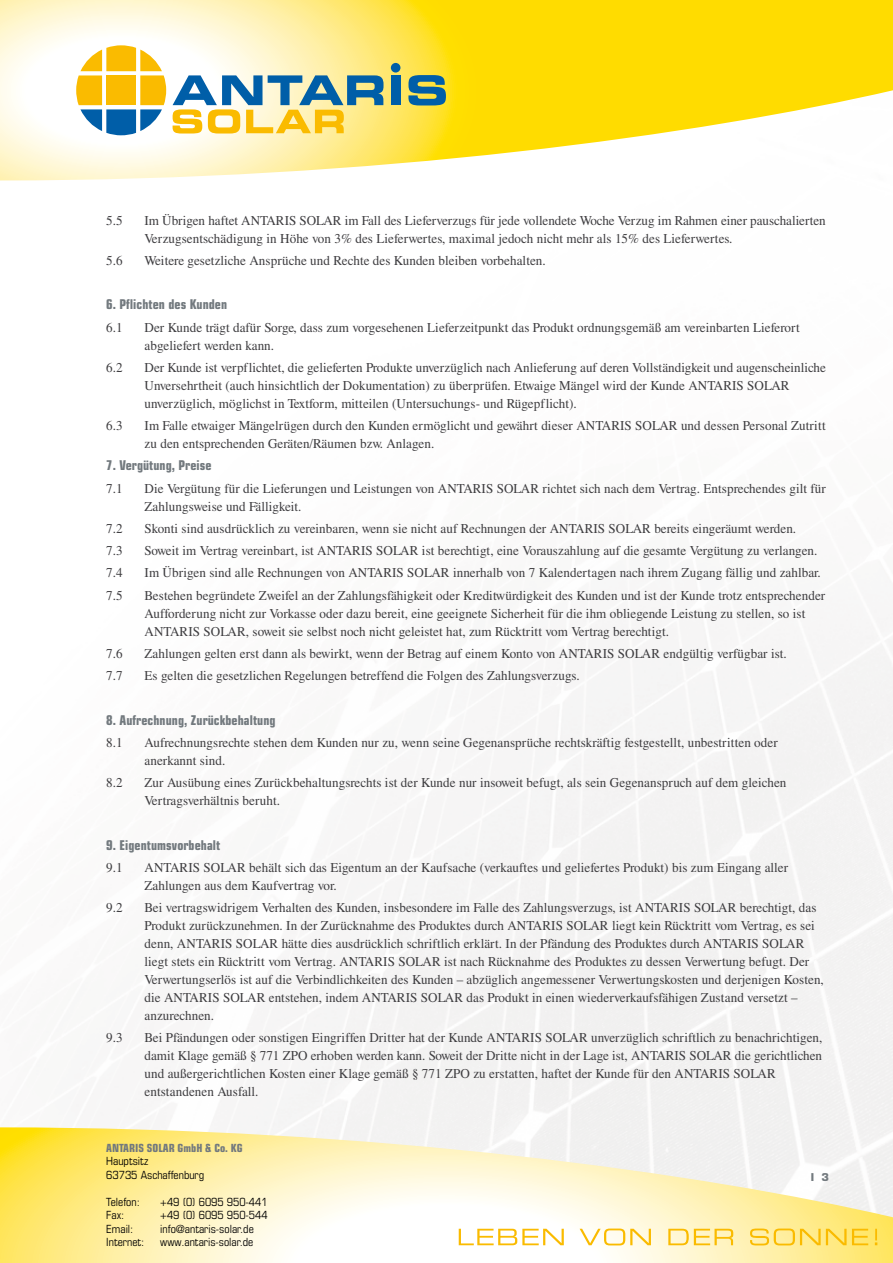
<style>
.page{position:relative;width:893px;height:1263px;background:#fff}
.page>*{position:absolute;margin:0;border:0;box-sizing:border-box;transform-origin:0 0}
.t1{font:13.5px/18px "Times LTCE";letter-spacing:.005em;color:#3e3d40}
.t2{font:700 condensed 13.5px "Eurostile LTCE";letter-spacing:.005em;color:#72797e}
.t3{font:condensed 11.25px/13.5px "Eurostile LTCE";color:#000}
.t4{font:700 condensed 11.25px "Eurostile LTCE";color:#72797e}
.t5{font:700 10.5px "Eurostile LTCE";color:#72797e}
</style>
<div class="page">
<svg style="left:0;top:0;width:893px;height:180px"></svg>
<svg style="left:0;top:1127px;width:893px;height:136px"></svg>
<svg style="left:459px;top:1229px;width:105px;height:16px"></svg>
<svg style="left:580px;top:1228px;width:71px;height:17px"></svg>
<svg style="left:668px;top:1229px;width:65px;height:16px"></svg>
<svg style="left:750px;top:1228px;width:118px;height:17px;background:#fddd64"></svg>
<svg style="left:875px;top:1229px;width:2px;height:16px"></svg>
<div style="left:391px;top:63px;width:9px;height:10px;background:#005ea8;border-radius:50%"></div>
<div style="left:391px;top:75px;width:9px;height:30px;background:#005ea8"></div>
<svg style="left:408px;top:75px;width:38px;height:30px"></svg>
<svg style="left:173px;top:75px;width:210px;height:59px;background:#b8c19a"></svg>
<svg style="left:76px;top:45px;width:90px;height:90px"></svg>
<p class="t1" style="left:106px;top:211px;width:18px">5.5</p>
<p class="t1" style="left:145px;top:211px;width:683px">Im Übrigen haftet ANTARIS SOLAR im Fall des Lieferverzugs für jede vollendete Woche Verzug im Rahmen einer pauschalierten<br>Verzugsentschädigung in Höhe von 3% des Lieferwertes, maximal jedoch nicht mehr als 15% des Lieferwertes.</p>
<p class="t1" style="left:106px;top:251px;width:18px">5.6</p>
<p class="t1" style="left:145px;top:251px;width:403px">Weitere gesetzliche Ansprüche und Rechte des Kunden bleiben vorbehalten.</p>
<p class="t2" style="left:106px;top:296px;width:122px">6. Pflichten des Kunden</p>
<p class="t1" style="left:106px;top:318px;width:18px">6.1</p>
<p class="t1" style="left:145px;top:318px;width:657px">Der Kunde trägt dafür Sorge, dass zum vorgesehenen Lieferzeitpunkt das Produkt ordnungsgemäß am vereinbarten Lieferort abgeliefert werden kann.</p>
<p class="t1" style="left:106px;top:358px;width:18px">6.2</p>
<p class="t1" style="left:145px;top:358px;width:683px">Der Kunde ist verpflichtet, die gelieferten Produkte unverzüglich nach Anlieferung auf deren Vollständigkeit und augenscheinliche<br>Unversehrtheit (auch hinsichtlich der Dokumentation) zu überprüfen. Etwaige Mängel wird der Kunde ANTARIS SOLAR unverzüglich, möglichst in Textform, mitteilen (Untersuchungs- und Rügepflicht).</p>
<p class="t1" style="left:106px;top:417px;width:18px">6.3</p>
<p class="t1" style="left:145px;top:417px;width:683px">Im Falle etwaiger Mängelrügen durch den Kunden ermöglicht und gewährt dieser ANTARIS SOLAR und dessen Personal Zutritt zu den entsprechenden Geräten/Räumen bzw. Anlagen.</p>
<p class="t2" style="left:106px;top:457px;width:107px">7. Vergütung, Preise</p>
<p class="t1" style="left:106px;top:479px;width:18px">7.1</p>
<p class="t1" style="left:145px;top:479px;width:683px">Die Vergütung für die Lieferungen und Leistungen von ANTARIS SOLAR richtet sich nach dem Vertrag. Entsprechendes gilt für<br>Zahlungsweise und Fälligkeit.</p>
<p class="t1" style="left:106px;top:519px;width:18px">7.2</p>
<p class="t1" style="left:145px;top:519px;width:653px">Skonti sind ausdrücklich zu vereinbaren, wenn sie nicht auf Rechnungen der ANTARIS SOLAR bereits eingeräumt werden.</p>
<p class="t1" style="left:106px;top:542px;width:18px">7.3</p>
<p class="t1" style="left:145px;top:542px;width:674px">Soweit im Vertrag vereinbart, ist ANTARIS SOLAR ist berechtigt, eine Vorauszahlung auf die gesamte Vergütung zu verlangen.</p>
<p class="t1" style="left:106px;top:564px;width:18px">7.4</p>
<p class="t1" style="left:145px;top:564px;width:678px">Im Übrigen sind alle Rechnungen von ANTARIS SOLAR innerhalb von 7 Kalendertagen nach ihrem Zugang fällig und zahlbar.</p>
<p class="t1" style="left:106px;top:586px;width:18px">7.5</p>
<p class="t1" style="left:145px;top:586px;width:682px">Bestehen begründete Zweifel an der Zahlungsfähigkeit oder Kreditwürdigkeit des Kunden und ist der Kunde trotz entsprechender<br>Aufforderung nicht zur Vorkasse oder dazu bereit, eine geeignete Sicherheit für die ihm obliegende Leistung zu stellen, so ist<br>ANTARIS SOLAR, soweit sie selbst noch nicht geleistet hat, zum Rücktritt vom Vertrag berechtigt.</p>
<p class="t1" style="left:106px;top:644px;width:18px">7.6</p>
<p class="t1" style="left:145px;top:644px;width:644px">Zahlungen gelten erst dann als bewirkt, wenn der Betrag auf einem Konto von ANTARIS SOLAR endgültig verfügbar ist.</p>
<p class="t1" style="left:106px;top:667px;width:18px">7.7</p>
<p class="t1" style="left:145px;top:667px;width:436px">Es gelten die gesetzlichen Regelungen betreffend die Folgen des Zahlungsverzugs.</p>
<p class="t2" style="left:106px;top:712px;width:171px">8. Aufrechnung, Zurückbehaltung</p>
<p class="t1" style="left:106px;top:733px;width:18px">8.1</p>
<p class="t1" style="left:145px;top:733px;width:635px">Aufrechnungsrechte stehen dem Kunden nur zu, wenn seine Gegenansprüche rechtskräftig festgestellt, unbestritten oder anerkannt sind.</p>
<p class="t1" style="left:106px;top:774px;width:18px">8.2</p>
<p class="t1" style="left:145px;top:774px;width:643px">Zur Ausübung eines Zurückbehaltungsrechts ist der Kunde nur insoweit befugt, als sein Gegenanspruch auf dem gleichen<br>Vertragsverhältnis beruht.</p>
<p class="t2" style="left:106px;top:837px;width:116px">9. Eigentumsvorbehalt</p>
<p class="t1" style="left:106px;top:858px;width:18px">9.1</p>
<p class="t1" style="left:145px;top:858px;width:645px">ANTARIS SOLAR behält sich das Eigentum an der Kaufsache (verkauftes und geliefertes Produkt) bis zum Eingang aller<br>Zahlungen aus dem Kaufvertrag vor.</p>
<p class="t1" style="left:106px;top:899px;width:18px">9.2</p>
<p class="t1" style="left:145px;top:899px;width:681px">Bei vertragswidrigem Verhalten des Kunden, insbesondere im Falle des Zahlungsverzugs, ist ANTARIS SOLAR berechtigt, das Produkt zurückzunehmen. In der Zurücknahme des Produktes durch ANTARIS SOLAR liegt kein Rücktritt vom Vertrag, es sei denn, ANTARIS SOLAR hätte dies ausdrücklich schriftlich erklärt. In der Pfändung des Produktes durch ANTARIS SOLAR liegt stets ein Rücktritt vom Vertrag. ANTARIS SOLAR ist nach Rücknahme des Produktes zu dessen Verwertung befugt. Der Verwertungserlös ist auf die Verbindlichkeiten des Kunden – abzüglich angemessener Verwertungskosten und derjenigen Kosten, die ANTARIS SOLAR entstehen, indem ANTARIS SOLAR das Produkt in einen wiederverkaufsfähigen Zustand versetzt – anzurechnen.</p>
<p class="t1" style="left:106px;top:1029px;width:18px">9.3</p>
<p class="t1" style="left:145px;top:1029px;width:679px">Bei Pfändungen oder sonstigen Eingriffen Dritter hat der Kunde ANTARIS SOLAR unverzüglich schriftlich zu benachrichtigen, damit Klage gemäß § 771 ZPO erhoben werden kann. Soweit der Dritte nicht in der Lage ist, ANTARIS SOLAR die gerichtlichen und außergerichtlichen Kosten einer Klage gemäß § 771 ZPO zu erstatten, haftet der Kunde für den ANTARIS SOLAR entstandenen Ausfall.</p>
<p class="t4" style="left:106px;top:1141px;width:138px">ANTARIS SOLAR GmbH &amp; Co. KG</p>
<p class="t3" style="left:106px;top:1154px;width:99px">Hauptsitz<br>63735 Aschaffenburg</p>
<p class="t3" style="left:106px;top:1195px;width:35px">Telefon:</p>
<p class="t3" style="left:160px;top:1195px;width:109px">+49 (0) 6095 950-441</p>
<p class="t3" style="left:106px;top:1208px;width:20px">Fax:</p>
<p class="t3" style="left:160px;top:1208px;width:109px">+49 (0) 6095 950-544</p>
<p class="t3" style="left:106px;top:1222px;width:29px">Email:</p>
<p class="t3" style="left:160px;top:1222px;width:95px">info@antaris-solar.de</p>
<p class="t3" style="left:106px;top:1235px;width:40px">Internet:</p>
<p class="t3" style="left:160px;top:1235px;width:95px">www.antaris-solar.de</p>
<p class="t5" style="left:811px;top:1171px;width:20px">I 3</p>
</div>
